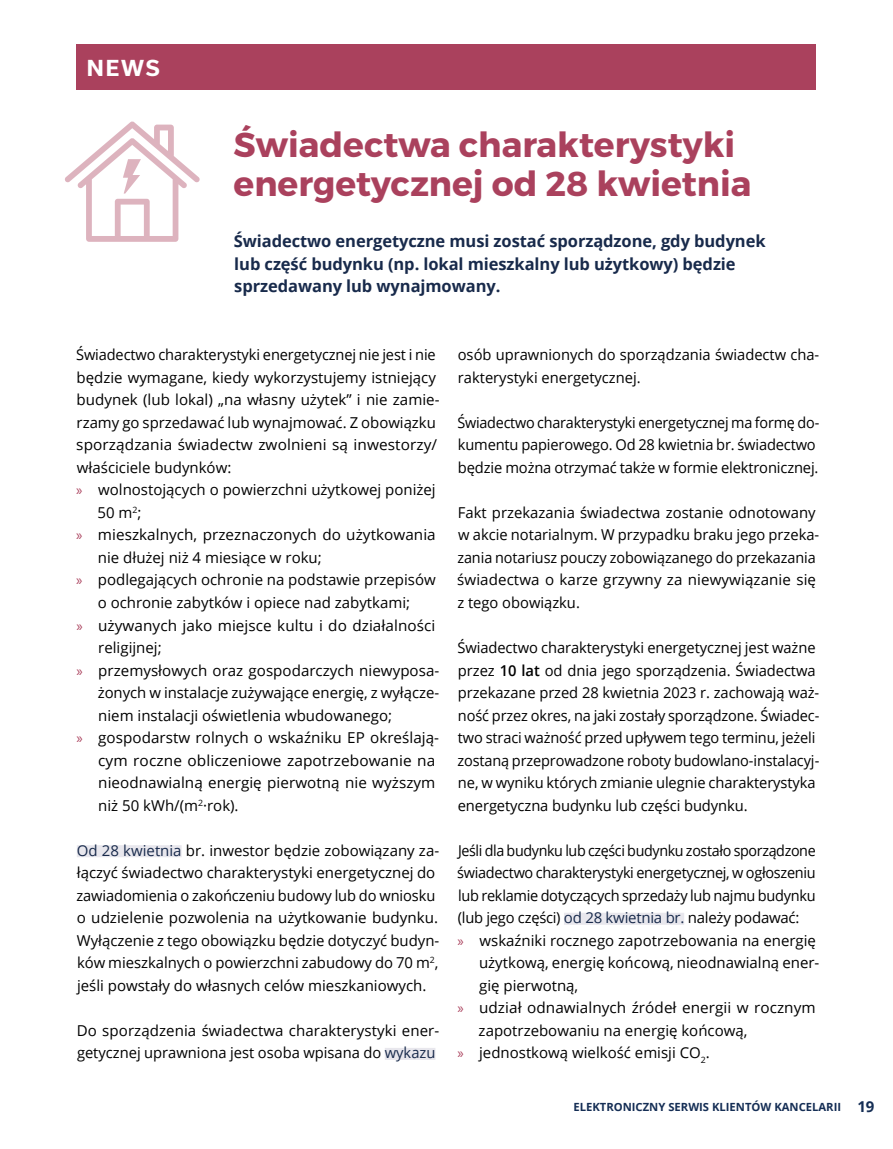
<style>
.page{position:relative;width:893px;height:1149px;background:#fff}
.page>*{position:absolute;margin:0;border:0;box-sizing:border-box;transform-origin:0 0}
.t1{font:34.5px/39px "Trueno Bd";color:#aa415d}
.t2{font:700 21px "Usual";color:#fff}
.t3{font:700 16.5px/22.5px "Open Sans";letter-spacing:-.005em;color:#182a4b}
.t4{font:15px/22.5px "Open Sans";color:#000}
.t5{font:15px/22.5px "Open Sans";color:#000;scale:.96 1}
.t6{font:15px "Open Sans";letter-spacing:-.02em;color:#000}
.t7{font:15px "Open Sans";letter-spacing:-.025em;color:#000;scale:.95 1}
.t8{font:700 11.25px "Open Sans";color:#152e55}
.s1{font-family:"Myriad Pro";color:#aa415d}
.s2{color:#182a4b}
.s3{font-weight:600}
.s4{font-size:15px}
</style>
<div class="page">
<div style="left:564px;top:912px;width:120px;height:12px;background:#e8e7ed"></div>
<div style="left:76px;top:45px;width:740px;height:45px;background:#aa415d"></div>
<div style="left:77px;top:845px;width:105px;height:12px;background:#e8e7ed"></div>
<div style="left:385px;top:1047px;width:50px;height:12px;background:#e8e7ed"></div>
<svg style="left:65px;top:121px;width:135px;height:121px"></svg>
<h2 class="t2" style="left:87px;top:56px;width:74px">NEWS</h2>
<h1 class="t1" style="left:234px;top:126px;width:519px">Świadectwa charakterystyki energetycznej od 28 kwietnia</h1>
<p class="t3" style="left:234px;top:229px;width:533px">Świadectwo energetyczne musi zostać sporządzone, gdy budynek lub część budynku (np. lokal mieszkalny lub użytkowy) będzie sprzedawany lub wynajmowany.</p>
<p class="t4" style="left:76px;top:343px;width:361px">Świadectwo charakterystyki energetycznej nie jest i nie</p>
<p class="t4" style="left:77px;top:365px;width:361px">będzie wymagane, kiedy wykorzystujemy istniejący</p>
<p class="t4" style="left:77px;top:388px;width:364px">budynek (lub lokal) „na własny użytek” i nie zamie-</p>
<p class="t4" style="left:77px;top:410px;width:361px">rzamy go sprzedawać lub wynajmować. Z obowiązku</p>
<p class="t4" style="left:76px;top:433px;width:362px">sporządzania świadectw zwolnieni są inwestorzy/</p>
<p class="t4" style="left:77px;top:455px;width:156px">właściciele budynków:</p>
<p class="t4" style="left:76px;top:478px;width:361px"><span class="s1">»</span> wolnostojących o powierzchni użytkowej poniżej</p>
<p class="t4" style="left:98px;top:500px;width:45px">50 m<sup>2</sup>;</p>
<p class="t4" style="left:76px;top:523px;width:361px"><span class="s1">»</span> mieszkalnych, przeznaczonych do użytkowania</p>
<p class="t4" style="left:98px;top:545px;width:225px">nie dłużej niż 4 miesiące w roku;</p>
<p class="t4" style="left:76px;top:568px;width:361px"><span class="s1">»</span> podlegających ochronie na podstawie przepisów</p>
<p class="t4" style="left:98px;top:590px;width:314px">o ochronie zabytków i opiece nad zabytkami;</p>
<p class="t4" style="left:77px;top:613px;width:360px"><span class="s1">»</span> używanych jako miejsce kultu i do działalności</p>
<p class="t4" style="left:98px;top:635px;width:65px">religijnej;</p>
<p class="t4" style="left:77px;top:658px;width:364px"><span class="s1">»</span> przemysłowych oraz gospodarczych niewyposa-</p>
<p class="t4" style="left:98px;top:680px;width:343px">żonych w instalacje zużywające energię, z wyłącze-</p>
<p class="t4" style="left:98px;top:703px;width:295px">niem instalacji oświetlenia wbudowanego;</p>
<p class="t4" style="left:77px;top:725px;width:364px"><span class="s1">»</span> gospodarstw rolnych o wskaźniku EP określają-</p>
<p class="t4" style="left:98px;top:748px;width:339px">cym roczne obliczeniowe zapotrzebowanie na</p>
<p class="t4" style="left:98px;top:770px;width:339px">nieodnawialną energię pierwotną nie wyższym</p>
<p class="t4" style="left:98px;top:793px;width:142px">niż 50 kWh/(m<sup>2</sup>·rok).</p>
<p class="t4" style="left:76px;top:838px;width:364px"><span class="s2">Od 28 kwietnia</span> br. inwestor będzie zobowiązany za&shy;łączyć świadectwo charakterystyki energetycznej do zawiadomienia o zakończeniu budowy lub do wniosku o udzielenie pozwolenia na użytkowanie budynku.<br>Wyłączenie z tego obowiązku będzie dotyczyć budyn&shy;ków mieszkalnych o powierzchni zabudowy do 70 m<sup>2</sup>, jeśli powstały do własnych celów mieszkaniowych.</p>
<p class="t4" style="left:77px;top:1018px;width:364px">Do sporządzenia świadectwa charakterystyki ener&shy;getycznej uprawniona jest osoba wpisana do <span class="s2">wykazu</span></p>
<p class="t4" style="left:458px;top:343px;width:363px">osób uprawnionych do sporządzania świadectw cha&shy;rakterystyki energetycznej.</p>
<p class="t5" style="left:457px;top:410px;width:378px">Świadectwo charakterystyki energetycznej ma formę do&shy;kumentu papierowego. Od 28 kwietnia br. świadectwo będzie można otrzymać także w formie elektronicznej.</p>
<p class="t4" style="left:457px;top:500px;width:364px">Fakt przekazania świadectwa zostanie odnotowany w akcie notarialnym. W przypadku braku jego przeka&shy;zania notariusz pouczy zobowiązanego do przekazania świadectwa o karze grzywny za niewywiązanie się z tego obowiązku.</p>
<p class="t4" style="left:457px;top:635px;width:363px">Świadectwo charakterystyki energetycznej jest ważne przez <span class="s3">10 lat</span> od dnia jego sporządzenia. Świadectwa przekazane przed 28 kwietnia 2023 r. zachowają waż&shy;ność przez okres, na jaki zostały sporządzone. Świadec&shy;two straci ważność przed upływem tego terminu, jeżeli zostaną przeprowadzone roboty budowlano-instalacyj&shy;ne, w wyniku których zmianie ulegnie charakterystyka energetyczna budynku lub części budynku.</p>
<p class="t7" style="left:458px;top:839px;width:378px">Jeśli dla budynku lub części budynku zostało sporządzone</p>
<p class="t6" style="left:457px;top:862px;width:360px">świadectwo charakterystyki energetycznej, w ogłoszeniu</p>
<p class="t6" style="left:458px;top:884px;width:359px">lub reklamie dotyczących sprzedaży lub najmu budynku</p>
<p class="t4" style="left:458px;top:905px;width:343px">(lub jego części) <span class="s2">od 28 kwietnia br.</span> należy podawać:</p>
<p class="t4" style="left:457px;top:928px;width:360px"><span class="s1">»</span> wskaźniki rocznego zapotrzebowania na energię</p>
<p class="t4" style="left:479px;top:950px;width:342px">użytkową, energię końcową, nieodnawialną ener-</p>
<p class="t4" style="left:479px;top:973px;width:101px">gię pierwotną,</p>
<p class="t4" style="left:457px;top:995px;width:360px"><span class="s1">»</span> udział odnawialnych źródeł energii w rocznym</p>
<p class="t4" style="left:479px;top:1018px;width:270px">zapotrzebowaniu na energię końcową,</p>
<p class="t4" style="left:457px;top:1040px;width:254px"><span class="s1">»</span> jednostkową wielkość emisji CO<sub>2</sub>.</p>
<p class="t8" style="left:573px;top:1099px;width:303px">ELEKTRONICZNY SERWIS KLIENTÓW KANCELARII <span class="s4">19</span></p>
</div>
